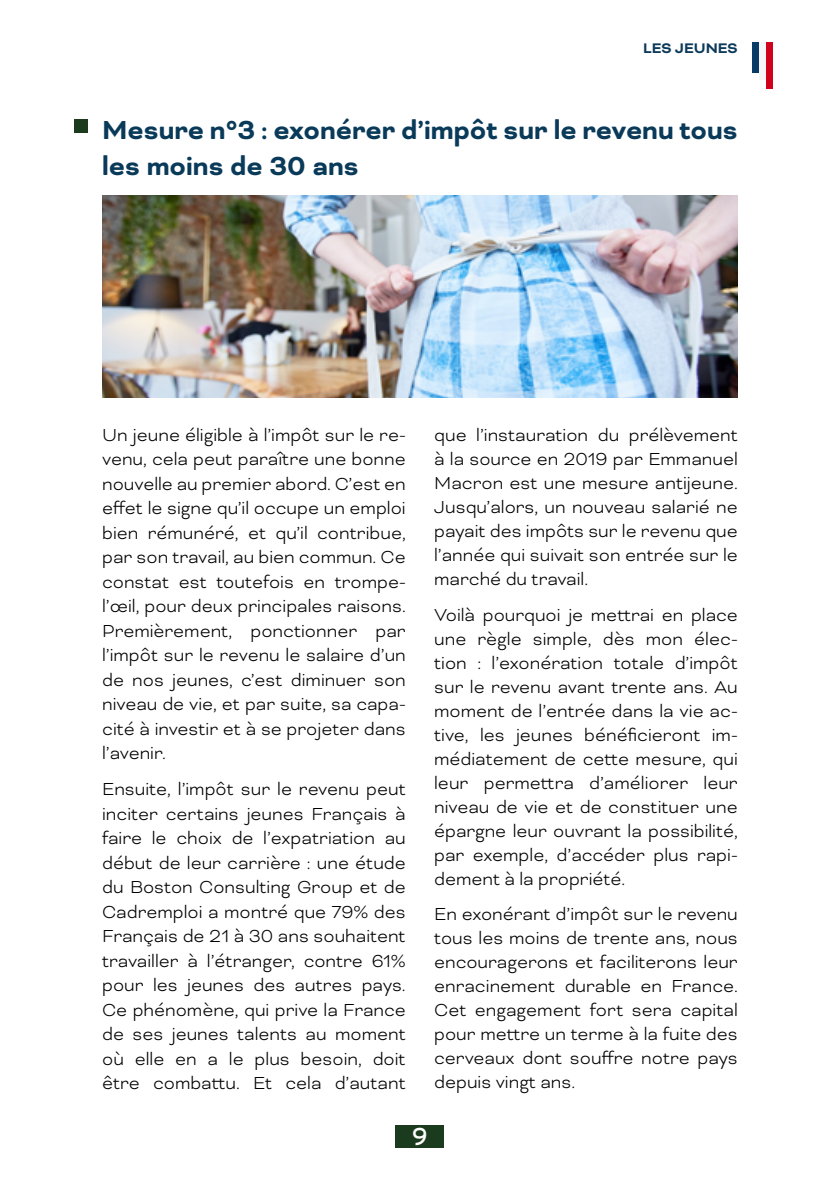
<style>
.page{position:relative;width:840px;height:1191px;background:#fff}
.page>*{position:absolute;margin:0;border:0;box-sizing:border-box;transform-origin:0 0}
.t1{font:700 30px/36px "Bicyclette";color:#093a59}
.t2{font:24.4px "Interstate";color:#fff}
.t3{font:300 20px/24.4px "Bicyclette";color:#000;text-align:justify}
.t4{font:700 16px "Bicyclette";color:#0c3a5a}
</style>
<div class="page">
<div style="left:396px;top:1125px;width:48px;height:22px;background:#1b3b1e"></div>
<div style="left:751px;top:42px;width:7px;height:31px;background:#083b66"></div>
<div style="left:758px;top:42px;width:7px;height:38px;background:#f6f6f6"></div>
<div style="left:765px;top:42px;width:7px;height:47px;background:#d1001c"></div>
<div style="left:74px;top:119px;width:14px;height:14px;background:#1b3b1e"></div>
<img style="left:102px;top:196px;width:635px;height:201px">
<p class="t4" style="left:642px;top:39px;width:96px">LES JEUNES</p>
<h1 class="t1" style="left:102px;top:112px;width:637px">Mesure n°3 : exonérer d’impôt sur le revenu tous les moins de 30 ans</h1>
<p class="t3" style="left:102px;top:422px;width:305px">Un jeune éligible à l’impôt sur le re&shy;venu, cela peut paraître une bonne nouvelle au premier abord. C’est en effet le signe qu’il occupe un emploi bien rémunéré, et qu’il contribue, par son travail, au bien commun. Ce constat est toutefois en trompe&shy;l’œil, pour deux principales raisons.<br>Premièrement, ponctionner par l’impôt sur le revenu le salaire d’un de nos jeunes, c’est diminuer son niveau de vie, et par suite, sa capa&shy;cité à investir et à se projeter dans l’avenir.</p>
<p class="t3" style="left:102px;top:776px;width:305px">Ensuite, l’impôt sur le revenu peut inciter certains jeunes Français à faire le choix de l’expatriation au début de leur carrière : une étude du Boston Consulting Group et de Cadremploi a montré que 79% des Français de 21 à 30 ans souhaitent travailler à l’étranger, contre 61% pour les jeunes des autres pays.<br>Ce phénomène, qui prive la France de ses jeunes talents au moment où elle en a le plus besoin, doit être combattu. Et cela d’autant</p>
<p class="t3" style="left:434px;top:423px;width:305px">que l’instauration du prélèvement à la source en 2019 par Emmanuel Macron est une mesure antijeune.<br>Jusqu’alors, un nouveau salarié ne payait des impôts sur le revenu que l’année qui suivait son entrée sur le marché du travail.</p>
<p class="t3" style="left:434px;top:602px;width:305px">Voilà pourquoi je mettrai en place une règle simple, dès mon élec&shy;tion : l’exonération totale d’impôt sur le revenu avant trente ans. Au moment de l’entrée dans la vie ac&shy;tive, les jeunes bénéficieront im&shy;médiatement de cette mesure, qui leur permettra d’améliorer leur niveau de vie et de constituer une épargne leur ouvrant la possibilité, par exemple, d’accéder plus rapi&shy;dement à la propriété.</p>
<p class="t3" style="left:434px;top:902px;width:305px">En exonérant d’impôt sur le revenu tous les moins de trente ans, nous encouragerons et faciliterons leur enracinement durable en France.<br>Cet engagement fort sera capital pour mettre un terme à la fuite des cerveaux dont souffre notre pays depuis vingt ans.</p>
<p class="t2" style="left:412px;top:1122px;width:17px">9</p>
</div>
